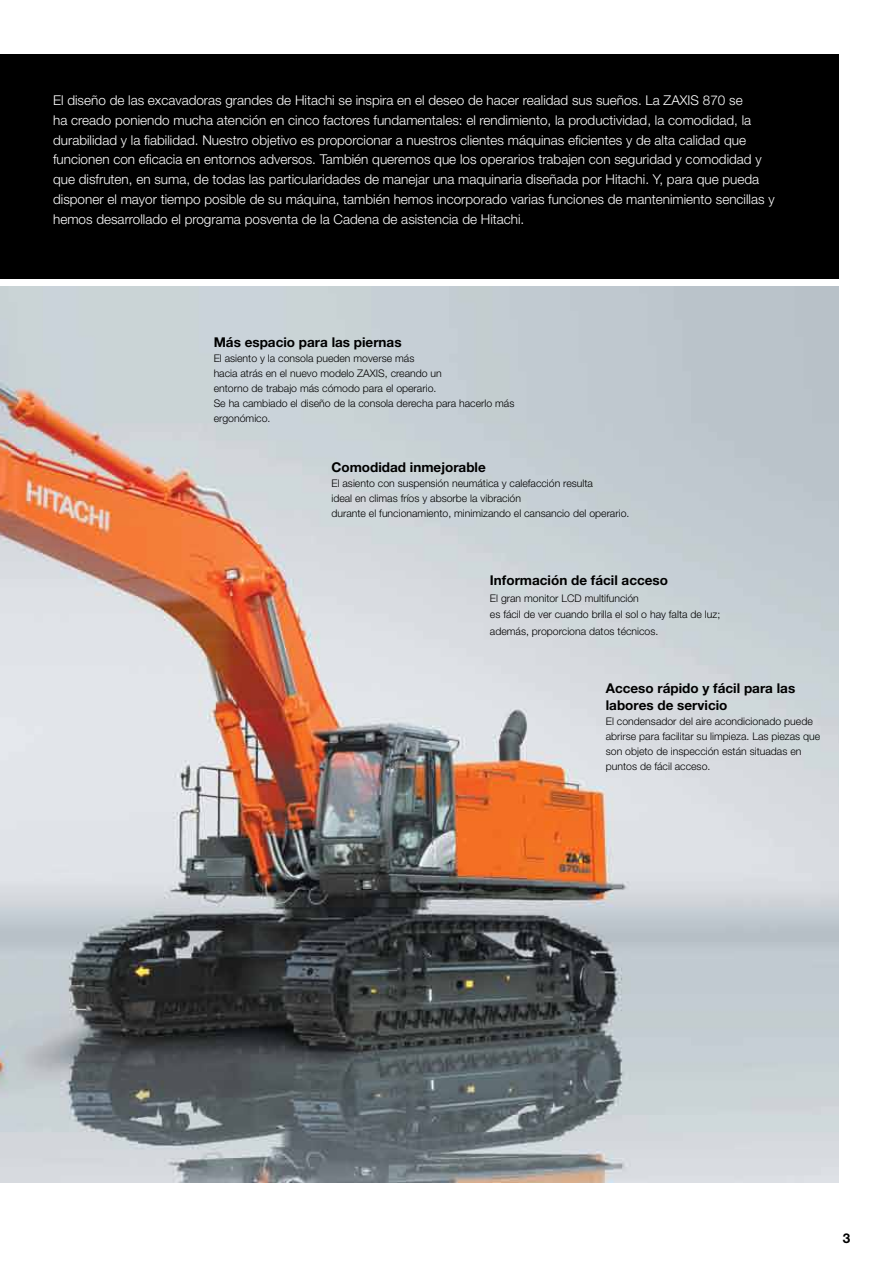
<style>
.page{position:relative;width:893px;height:1263px;background:#fff}
.page>*{position:absolute;margin:0;border:0;box-sizing:border-box;transform-origin:0 0}
.t1{font:300 13.5px/19.8px "Helvetica Neue LT Pro";color:#fff}
.t2{font:700 13.5px/16.5px "Helvetica Neue LT Pro";color:#000}
.t3{font:300 10.5px/15px "Helvetica Neue LT Pro";color:#000}
</style>
<div class="page">
<img style="left:0;top:286px;width:839px;height:896px">
<div style="left:0;top:54px;width:839px;height:224px;background:#000"></div>
<p class="t1" style="left:53px;top:90px;width:723px">El diseño de las excavadoras grandes de Hitachi se inspira en el deseo de hacer realidad sus sueños. La ZAXIS 870 se<br>ha creado poniendo mucha atención en cinco factores fundamentales: el rendimiento, la productividad, la comodidad, la durabilidad y la fiabilidad. Nuestro objetivo es proporcionar a nuestros clientes máquinas eficientes y de alta calidad que funcionen con eficacia en entornos adversos. También queremos que los operarios trabajen con seguridad y comodidad y que disfruten, en suma, de todas las particularidades de manejar una maquinaria diseñada por Hitachi. Y, para que pueda disponer el mayor tiempo posible de su máquina, también hemos incorporado varias funciones de mantenimiento sencillas y hemos desarrollado el programa posventa de la Cadena de asistencia de Hitachi.</p>
<p class="t2" style="left:214px;top:333px;width:189px">Más espacio para las piernas</p>
<p class="t3" style="left:214px;top:350px;width:302px">El asiento y la consola pueden moverse más<br>hacia atrás en el nuevo modelo ZAXIS, creando un<br>entorno de trabajo más cómodo para el operario.<br>Se ha cambiado el diseño de la consola derecha para hacerlo más ergonómico.</p>
<p class="t2" style="left:331px;top:458px;width:156px">Comodidad inmejorable</p>
<p class="t3" style="left:331px;top:475px;width:299px">El asiento con suspensión neumática y calefacción resulta<br>ideal en climas fríos y absorbe la vibración<br>durante el funcionamiento, minimizando el cansancio del operario.</p>
<p class="t2" style="left:490px;top:572px;width:180px">Información de fácil acceso</p>
<p class="t3" style="left:490px;top:589px;width:232px;line-height:16.5px">El gran monitor LCD multifunción<br>es fácil de ver cuando brilla el sol o hay falta de luz; además, proporciona datos técnicos.</p>
<p class="t2" style="left:606px;top:680px;width:191px">Acceso rápido y fácil para las labores de servicio</p>
<p class="t3" style="left:606px;top:713px;width:216px">El condensador del aire acondicionado puede abrirse para facilitar su limpieza. Las piezas que son objeto de inspección están situadas en puntos de fácil acceso.</p>
<p class="t2" style="left:843px;top:1229px;width:9px">3</p>
</div>
